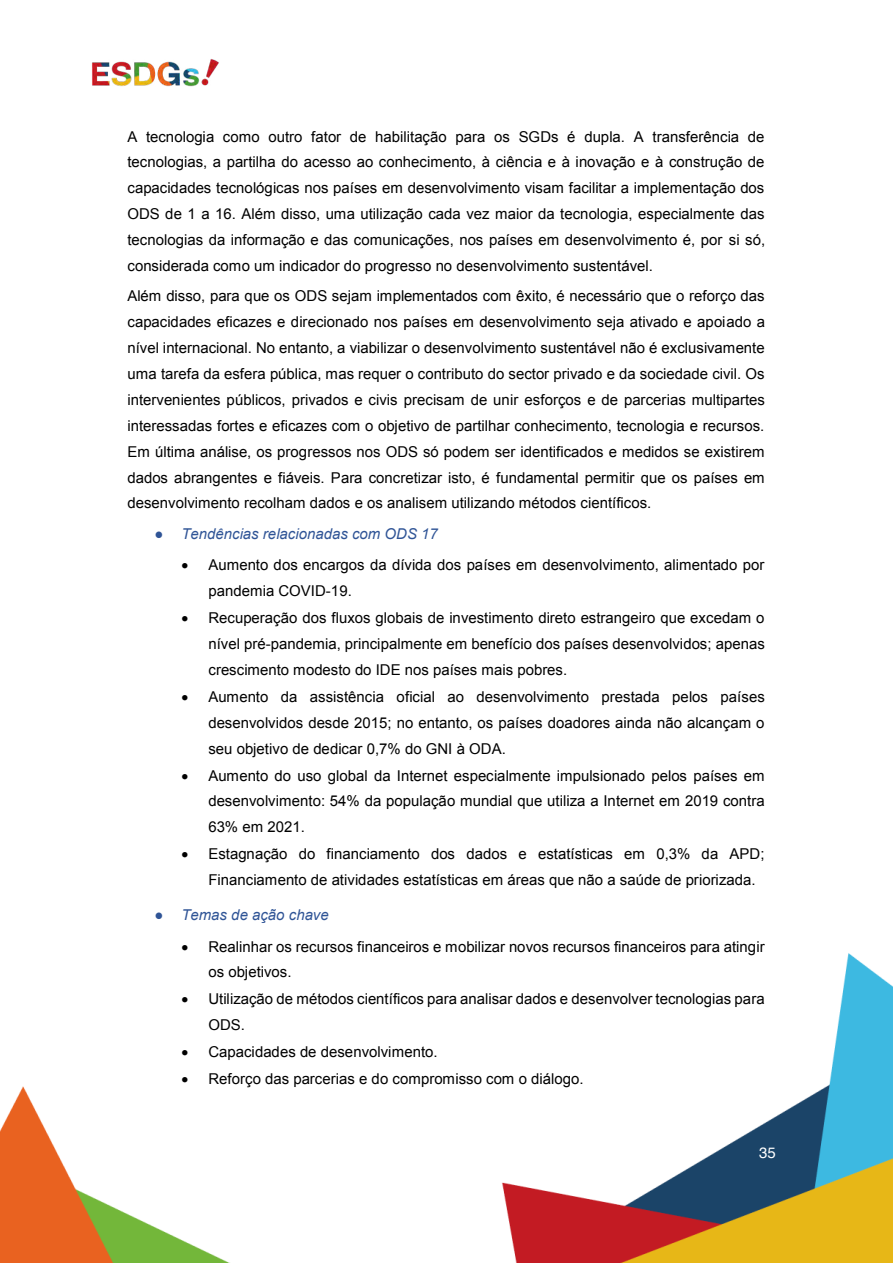
<style>
.page{position:relative;width:893px;height:1263px;background:#fff}
.page>*{position:absolute;margin:0;border:0;box-sizing:border-box;transform-origin:0 0}
.t1{font:15px/26px "Arial";color:#000;text-align:justify}
.t2{font:italic 15px "Arial";color:#2f5496}
.t3{font:15px "Helvetica";color:#fff}
.t4{font:15px "Arial";color:#fff}
.s1{font-family:"Calibri";font-style:normal}
</style>
<div class="page">
<img style="left:0;top:953px;width:893px;height:310px">
<img style="left:92px;top:59px;width:127px;height:28px">
<div style="left:747px;top:1136px;width:33px;height:30px;background:#1b4468"></div>
<p class="t1" style="left:127px;top:123px;width:639px">A tecnologia como outro fator de habilitação para os SGDs é dupla. A transferência de tecnologias, a partilha do acesso ao conhecimento, à ciência e à inovação e à construção de capacidades tecnológicas nos países em desenvolvimento visam facilitar a implementação dos ODS de 1 a 16. Além disso, uma utilização cada vez maior da tecnologia, especialmente das tecnologias da informação e das comunicações, nos países em desenvolvimento é, por si só, considerada como um indicador do progresso no desenvolvimento sustentável.</p>
<p class="t1" style="left:127px;top:283px;width:639px">Além disso, para que os ODS sejam implementados com êxito, é necessário que o reforço das capacidades eficazes e direcionado nos países em desenvolvimento seja ativado e apoiado a nível internacional. No entanto, a viabilizar o desenvolvimento sustentável não é exclusivamente uma tarefa da esfera pública, mas requer o contributo do sector privado e da sociedade civil. Os intervenientes públicos, privados e civis precisam de unir esforços e de parcerias multipartes interessadas fortes e eficazes com o objetivo de partilhar conhecimento, tecnologia e recursos.<br>Em última análise, os progressos nos ODS só podem ser identificados e medidos se existirem dados abrangentes e fiáveis. Para concretizar isto, é fundamental permitir que os países em desenvolvimento recolham dados e os analisem utilizando métodos científicos.</p>
<p class="t2" style="left:154px;top:524px;width:285px"><span class="s1">●</span> Tendências relacionadas com ODS 17</p>
<p class="t1" style="left:208px;top:552px;width:558px;text-indent:-27px">• Aumento dos encargos da dívida dos países em desenvolvimento, alimentado por pandemia COVID-19.</p>
<p class="t1" style="left:208px;top:605px;width:558px;text-indent:-27px">• Recuperação dos fluxos globais de investimento direto estrangeiro que excedam o nível pré-pandemia, principalmente em benefício dos países desenvolvidos; apenas crescimento modesto do IDE nos países mais pobres.</p>
<p class="t1" style="left:208px;top:684px;width:558px;text-indent:-27px">• Aumento da assistência oficial ao desenvolvimento prestada pelos países desenvolvidos desde 2015; no entanto, os países doadores ainda não alcançam o seu objetivo de dedicar 0,7% do GNI à ODA.</p>
<p class="t1" style="left:208px;top:762px;width:558px;text-indent:-27px">• Aumento do uso global da Internet especialmente impulsionado pelos países em desenvolvimento: 54% da população mundial que utiliza a Internet em 2019 contra 63% em 2021.</p>
<p class="t1" style="left:208px;top:841px;width:558px;text-indent:-27px">• Estagnação do financiamento dos dados e estatísticas em 0,3% da APD;<br>Financiamento de atividades estatísticas em áreas que não a saúde de priorizada.</p>
<p class="t2" style="left:154px;top:905px;width:176px"><span class="s1">●</span> Temas de ação chave</p>
<p class="t1" style="left:208px;top:933px;width:558px;text-indent:-27px">• Realinhar os recursos financeiros e mobilizar novos recursos financeiros para atingir os objetivos.</p>
<p class="t1" style="left:208px;top:986px;width:558px;text-indent:-27px">• Utilização de métodos científicos para analisar dados e desenvolver tecnologias para<br>ODS.</p>
<p class="t1" style="left:181px;top:1039px;width:258px">• Capacidades de desenvolvimento.</p>
<p class="t1" style="left:181px;top:1066px;width:404px">• Reforço das parcerias e do compromisso com o diálogo.</p>
<p class="t4" style="left:757px;top:1142px;width:10px">6</p>
<p class="t3" style="left:759px;top:1141px;width:18px">35</p>
</div>
